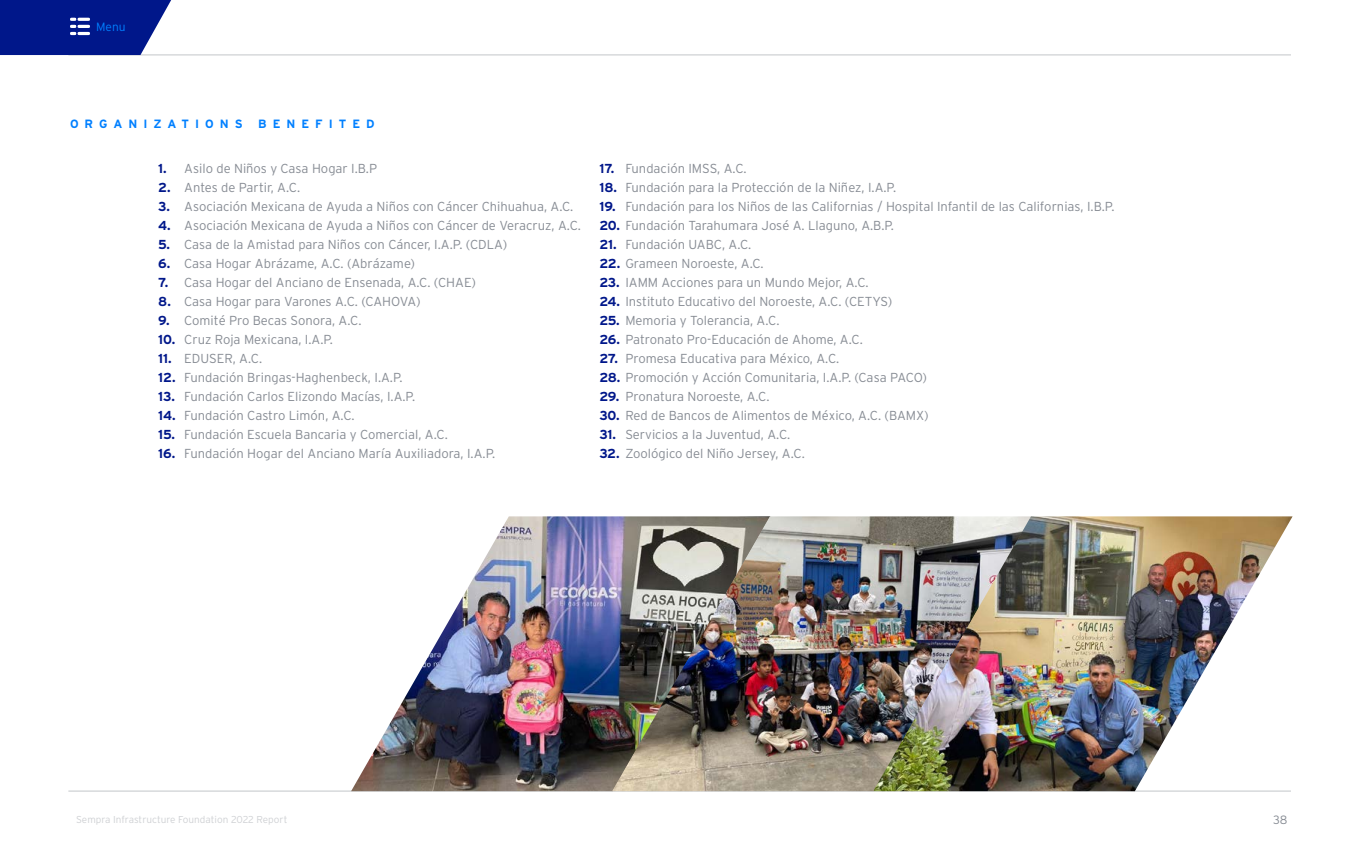
<style>
.page{position:relative;width:1361px;height:851px;background:#fff}
.page>*{position:absolute;margin:0;border:0;box-sizing:border-box;transform-origin:0 0}
.t1{font:300 13px "Interstate";color:#878c94}
.t2{font:700 12px "Interstate";letter-spacing:.5em;color:#0080ff}
.t3{font:300 12px "Interstate";color:#0080ff}
.t4{font:300 12px "Interstate";color:#878c94}
.t5{font:300 10px "Interstate";color:#cfd1d4}
.s1{font-weight:700;color:#00178a}
</style>
<div class="page">
<hr style="left:68px;top:790px;width:1223px;height:1px;background:#c3c6c9">
<hr style="left:68px;top:55px;width:1223px;height:1px;background:#c3c6c9">
<img style="left:351px;top:516px;width:261px;height:275px">
<img style="left:612px;top:516px;width:262px;height:275px">
<img style="left:874px;top:516px;width:418px;height:275px">
<svg style="left:0;top:0;width:173px;height:55px;background:#1d3197"></svg>
<p class="t3" style="left:96px;top:20px;width:31px">Menu</p>
<p class="t2" style="left:70px;top:116px;width:174px">ORGANIZATIONS</p>
<p class="t2" style="left:258px;top:116px;width:118px">BENEFITED</p>
<p class="t1" style="left:158px;top:160px;width:220px"><span class="s1">1.</span> Asilo de Niños y Casa Hogar I.B.P</p>
<p class="t1" style="left:158px;top:179px;width:143px"><span class="s1">2.</span> Antes de Partir, A.C.</p>
<p class="t1" style="left:158px;top:198px;width:417px"><span class="s1">3.</span> Asociación Mexicana de Ayuda a Niños con Cáncer Chihuahua, A.C.</p>
<p class="t1" style="left:158px;top:217px;width:424px"><span class="s1">4.</span> Asociación Mexicana de Ayuda a Niños con Cáncer de Veracruz, A.C.</p>
<p class="t1" style="left:158px;top:236px;width:350px"><span class="s1">5.</span> Casa de la Amistad para Niños con Cáncer, I.A.P. (CDLA)</p>
<p class="t1" style="left:158px;top:255px;width:258px"><span class="s1">6.</span> Casa Hogar Abrázame, A.C. (Abrázame)</p>
<p class="t1" style="left:158px;top:274px;width:319px"><span class="s1">7.</span> Casa Hogar del Anciano de Ensenada, A.C. (CHAE)</p>
<p class="t1" style="left:158px;top:293px;width:264px"><span class="s1">8.</span> Casa Hogar para Varones A.C. (CAHOVA)</p>
<p class="t1" style="left:158px;top:312px;width:205px"><span class="s1">9.</span> Comité Pro Becas Sonora, A.C.</p>
<p class="t1" style="left:158px;top:331px;width:176px"><span class="s1">10.</span> Cruz Roja Mexicana, I.A.P.</p>
<p class="t1" style="left:158px;top:350px;width:105px"><span class="s1">11.</span> EDUSER, A.C.</p>
<p class="t1" style="left:158px;top:369px;width:246px"><span class="s1">12.</span> Fundación Bringas-Haghenbeck, I.A.P.</p>
<p class="t1" style="left:158px;top:388px;width:258px"><span class="s1">13.</span> Fundación Carlos Elizondo Macías, I.A.P.</p>
<p class="t1" style="left:158px;top:407px;width:198px"><span class="s1">14.</span> Fundación Castro Limón, A.C.</p>
<p class="t1" style="left:158px;top:426px;width:291px"><span class="s1">15.</span> Fundación Escuela Bancaria y Comercial, A.C.</p>
<p class="t1" style="left:158px;top:445px;width:338px"><span class="s1">16.</span> Fundación Hogar del Anciano María Auxiliadora, I.A.P.</p>
<p class="t1" style="left:599px;top:160px;width:149px"><span class="s1">17.</span> Fundación IMSS, A.C.</p>
<p class="t1" style="left:599px;top:179px;width:298px"><span class="s1">18.</span> Fundación para la Protección de la Niñez, I.A.P.</p>
<p class="t1" style="left:599px;top:198px;width:516px"><span class="s1">19.</span> Fundación para los Niños de las Californias / Hospital Infantil de las Californias, I.B.P.</p>
<p class="t1" style="left:599px;top:217px;width:296px"><span class="s1">20.</span> Fundación Tarahumara José A. Llaguno, A.B.P.</p>
<p class="t1" style="left:599px;top:236px;width:154px"><span class="s1">21.</span> Fundación UABC, A.C.</p>
<p class="t1" style="left:599px;top:255px;width:166px"><span class="s1">22.</span> Grameen Noroeste, A.C.</p>
<p class="t1" style="left:599px;top:274px;width:271px"><span class="s1">23.</span> IAMM Acciones para un Mundo Mejor, A.C.</p>
<p class="t1" style="left:599px;top:293px;width:294px"><span class="s1">24.</span> Instituto Educativo del Noroeste, A.C. (CETYS)</p>
<p class="t1" style="left:599px;top:312px;width:182px"><span class="s1">25.</span> Memoria y Tolerancia, A.C.</p>
<p class="t1" style="left:599px;top:331px;width:265px"><span class="s1">26.</span> Patronato Pro-Educación de Ahome, A.C.</p>
<p class="t1" style="left:599px;top:350px;width:241px"><span class="s1">27.</span> Promesa Educativa para México, A.C.</p>
<p class="t1" style="left:599px;top:369px;width:329px"><span class="s1">28.</span> Promoción y Acción Comunitaria, I.A.P. (Casa PACO)</p>
<p class="t1" style="left:599px;top:388px;width:172px"><span class="s1">29.</span> Pronatura Noroeste, A.C.</p>
<p class="t1" style="left:599px;top:407px;width:331px"><span class="s1">30.</span> Red de Bancos de Alimentos de México, A.C. (BAMX)</p>
<p class="t1" style="left:599px;top:426px;width:192px"><span class="s1">31.</span> Servicios a la Juventud, A.C.</p>
<p class="t1" style="left:599px;top:445px;width:207px"><span class="s1">32.</span> Zoológico del Niño Jersey, A.C.</p>
<p class="t5" style="left:76px;top:813px;width:213px">Sempra Infrastructure Foundation 2022 Report</p>
<p class="t4" style="left:1273px;top:812px;width:16px">38</p>
</div>
